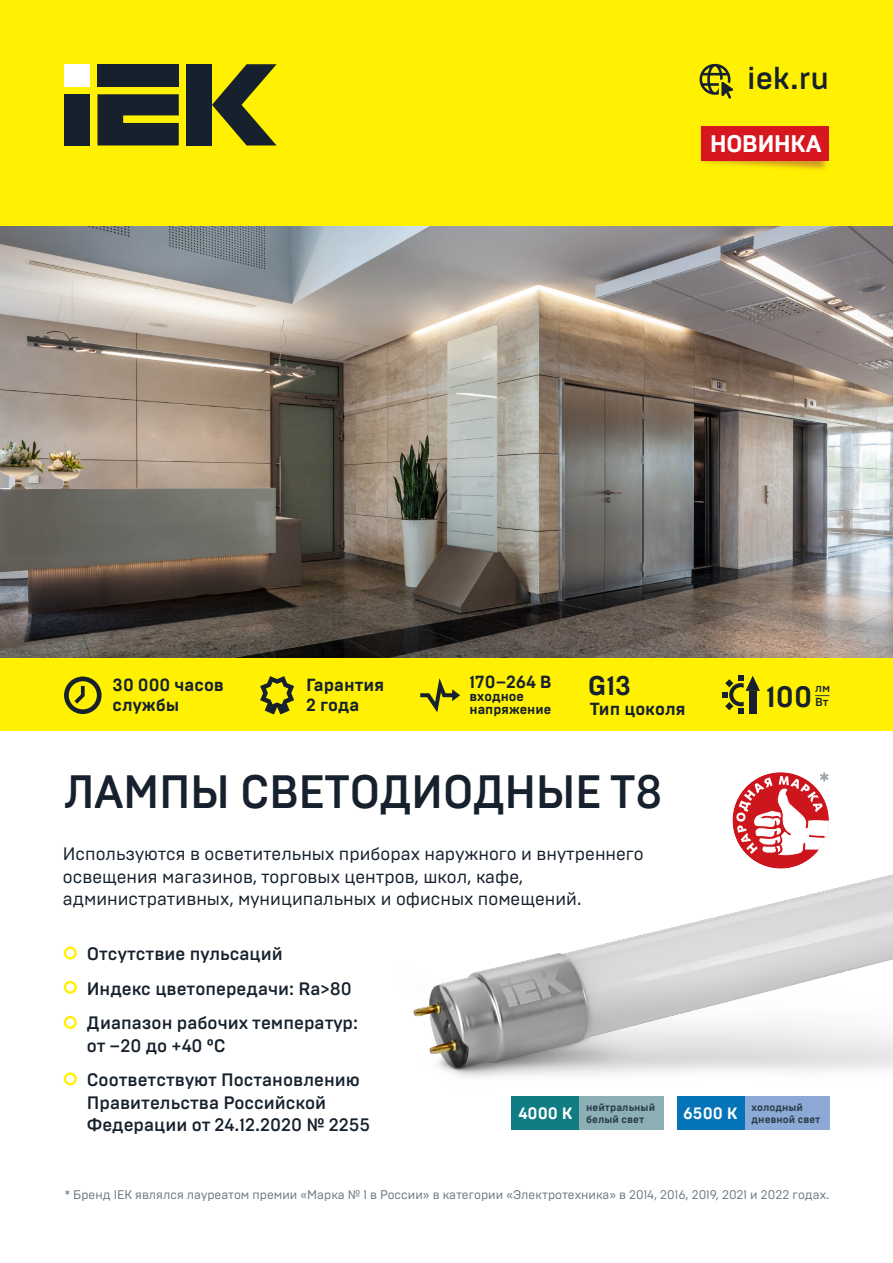
<style>
.page{position:relative;width:893px;height:1263px;background:#fff}
.page>*{position:absolute;margin:0;border:0;box-sizing:border-box;transform-origin:0 0}
.t1{font:500 46.65px "Brutal Type";letter-spacing:-.01em;color:#16212d;scale:.96 1}
.t2{font:500 31.5px "Brutal Type";color:#16212d}
.t3{font:700 29.4px "Brutal Type";color:#16212d}
.t4{font:700 27px "Brutal Type";color:#16212d}
.t5{font:700 24px "Brutal Type";letter-spacing:-.03em;color:#fff}
.t6{font:500 18px/34.5px "Brutal Type";color:#16212d}
.t7{font:18px/22.5px "Brutal Type";color:#16212d}
.t8{font:700 17.55px/19px "Brutal Type";color:#16212d}
.t9{font:700 13.5px "Brutal Type";color:#16212d}
.t10{font:12.45px "Brutal Type";color:#6c7985}
.t11{font:500 11.7px "Brutal Type";color:#16212d}
.t12{font:700 10.5px/12px "Brutal Type";color:#293c4a}
</style>
<div class="page">
<div style="left:0;top:0;width:893px;height:658px;background:#fff101"></div>
<div style="left:64px;top:64px;width:26px;height:23px;background:#fff"></div>
<div style="left:64px;top:94px;width:26px;height:52px;background:#16212d"></div>
<svg style="left:97px;top:94px;width:82px;height:51px;background:#303827"></svg>
<div style="left:97px;top:64px;width:82px;height:23px;background:#16212d"></div>
<div style="left:186px;top:64px;width:26px;height:81px;background:#16212d"></div>
<svg style="left:212px;top:64px;width:65px;height:81px"></svg>
<img style="left:413px;top:874px;width:480px;height:256px">
<svg style="left:700px;top:64px;width:30px;height:12px"></svg>
<img style="left:699px;top:76px;width:128px;height:94px">
<div style="left:702px;top:126px;width:127px;height:35px;background:#d7171f"></div>
<div style="left:64px;top:946px;width:13px;height:13px;border:2px solid #fff101;border-radius:50%"></div>
<div style="left:64px;top:981px;width:13px;height:13px;border:2px solid #fff101;border-radius:50%"></div>
<div style="left:64px;top:1016px;width:13px;height:13px;border:2px solid #fff101;border-radius:50%"></div>
<div style="left:64px;top:1072px;width:13px;height:13px;border:2px solid #fff101;border-radius:50%"></div>
<svg style="left:732px;top:772px;width:97px;height:97px"></svg>
<div style="left:579px;top:1096px;width:85px;height:34px;background:#8cb0b6"></div>
<div style="left:511px;top:1096px;width:68px;height:34px;background:#107c84"></div>
<div style="left:745px;top:1096px;width:84px;height:34px;background:#8daad6"></div>
<div style="left:677px;top:1096px;width:68px;height:34px;background:#0573b8"></div>
<img style="left:0;top:226px;width:893px;height:433px">
<div style="left:0;top:659px;width:893px;height:72px;background:#fff101"></div>
<svg style="left:64px;top:676px;width:38px;height:38px"></svg>
<svg style="left:260px;top:676px;width:34px;height:38px"></svg>
<svg style="left:420px;top:678px;width:40px;height:34px"></svg>
<svg style="left:722px;top:675px;width:38px;height:39px"></svg>
<svg style="left:815px;top:695px;width:14px;height:1px"></svg>
<h2 class="t2" style="left:747px;top:58px;width:83px">iek.ru</h2>
<h3 class="t5" style="left:710px;top:129px;width:114px">НОВИНКА</h3>
<p class="t8" style="left:113px;top:676px;width:113px">30 000 часов службы</p>
<p class="t8" style="left:306px;top:676px;width:79px">Гарантия<br>2 года</p>
<p class="t8" style="left:469px;top:673px;width:84px">170–264 В</p>
<p class="t9" style="left:469px;top:688px;width:56px">входное</p>
<p class="t9" style="left:469px;top:701px;width:83px">напряжение</p>
<h3 class="t4" style="left:588px;top:669px;width:45px">G13</h3>
<p class="t8" style="left:590px;top:699px;width:97px">Тип цоколя</p>
<h1 class="t1" style="left:65px;top:763px;width:624px">ЛАМПЫ СВЕТОДИОДНЫЕ T8</h1>
<p class="t7" style="left:63px;top:843px;width:582px">Используются в осветительных приборах наружного и внутреннего освещения магазинов, торговых центров, школ, кафе, административных, муниципальных и офисных помещений.</p>
<h3 class="t3" style="left:766px;top:679px;width:47px">100</h3>
<p class="t11" style="left:815px;top:681px;width:17px">лм</p>
<p class="t11" style="left:815px;top:695px;width:15px">Вт</p>
<p class="t6" style="left:87px;top:937px;width:273px">Отсутствие пульсаций<br>Индекс цветопередачи: Ra&gt;80<br>Диапазон рабочих температур:</p>
<p class="t6" style="left:87px;top:1028px;width:275px">от –20 до +40 °С<br>Соответствуют Постановлению</p>
<p class="t6" style="left:87px;top:1091px;width:285px;line-height:22.5px">Правительства Российской<br>Федерации от 24.12.2020 № 2255</p>
<p class="t12" style="left:518px;top:1101px;width:138px;text-indent:68px">нейтральный<br><sup>4000</sup> <sup>К</sup> белый свет</p>
<p class="t12" style="left:683px;top:1101px;width:139px;text-indent:68px">холодный<br><sup>6500</sup> <sup>К</sup> дневной свет</p>
<p class="t10" style="left:65px;top:1187px;width:766px">* Бренд IEK являлся лауреатом премии «Марка № 1 в России» в категории «Электротехника» в 2014, 2016, 2019, 2021 и 2022 годах.</p>
</div>
